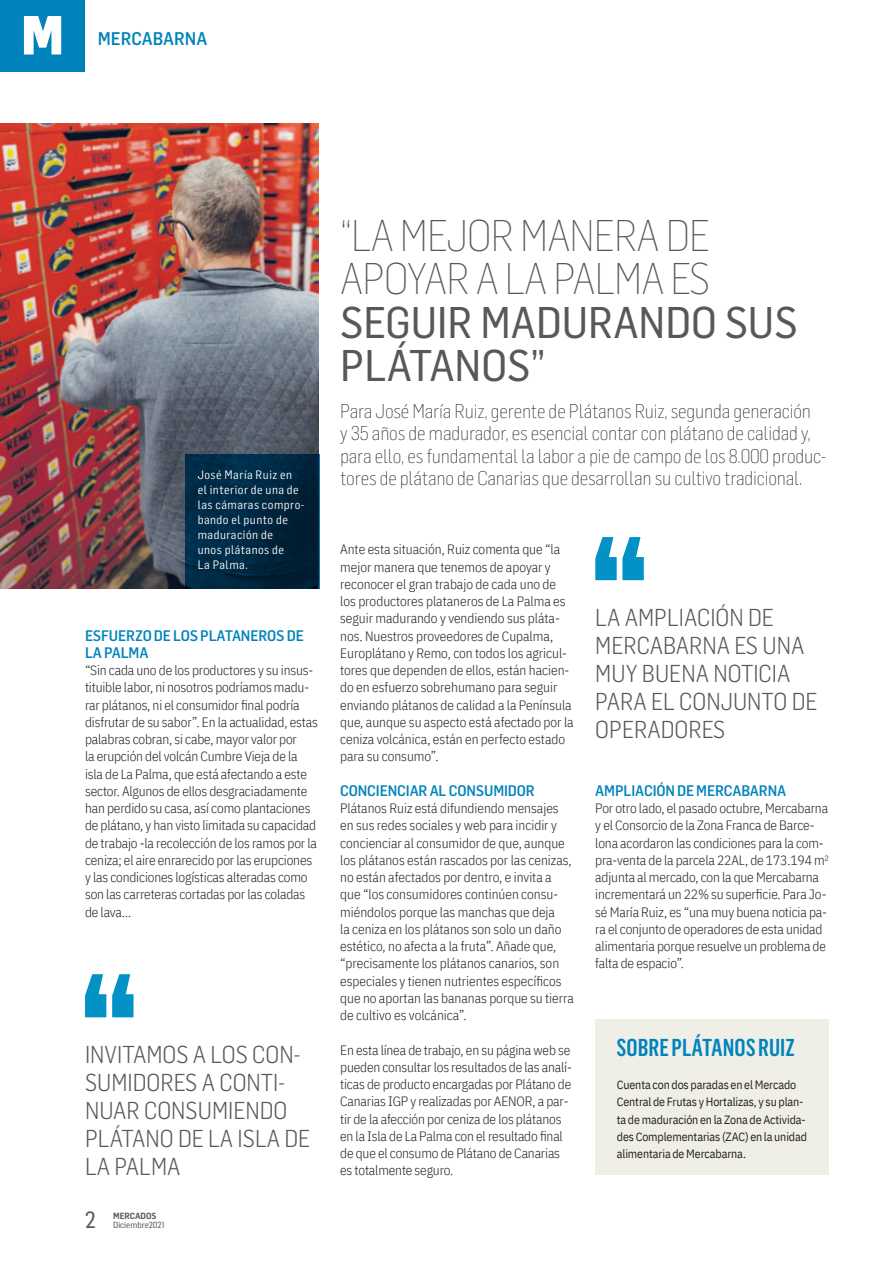
<style>
.page{position:relative;width:893px;height:1263px;background:#fff}
.page>*{position:absolute;margin:0;border:0;box-sizing:border-box;transform-origin:0 0}
.t1{font:900 54px "Flama Semicondensed";color:#fff}
.t2{font:200 43.5px/43.5px "Flama Semicondensed";letter-spacing:-.02em;color:#57585a}
.t3{font:43.5px/43.5px "Flama Semicondensed Basic";color:#57585a}
.t4{font:300 24px/27.9px "Flama Semicondensed";color:#57585a}
.t5{font:500 24px "Flama Condensed";color:#0083bb}
.t6{font:22.95px "Flama Semicondensed Basic";color:#57585a}
.t7{font:200 19.5px/22.5px "Flama Semicondensed";letter-spacing:-.01em;color:#231f20}
.t8{font:500 18px "Flama Semicondensed";color:#0083bb}
.t9{font:500 15px/17.2px "Flama Semicondensed";letter-spacing:-.01em;color:#0083bb}
.t10{font:300 13.5px/17.2px "IBM Plex Sans Cond";letter-spacing:-.01em;color:#231f20}
.t11{font:12px/17.2px "IBM Plex Sans Cond";letter-spacing:-.01em;color:#231f20}
.t12{font:12px/15px "Flama Semicondensed";letter-spacing:.04em;color:#fff}
.t13{font:8.7px "Flama Semicondensed Basic";color:#57585a}
.t14{font:600 8.7px "Flama Semicondensed";color:#57585a}
</style>
<div class="page">
<div style="left:0;top:0;width:85px;height:71px;background:#0083bb"></div>
<img style="left:0;top:123px;width:319px;height:466px">
<svg style="left:85px;top:974px;width:21px;height:43px"></svg>
<svg style="left:112px;top:974px;width:22px;height:43px"></svg>
<svg style="left:595px;top:537px;width:49px;height:43px"></svg>
<svg style="left:185px;top:454px;width:134px;height:135px;fill:#002843"></svg>
<div style="left:595px;top:1019px;width:234px;height:155px;background:#efefe8"></div>
<h1 class="t1" style="left:21px;top:-1px;width:44px">M</h1>
<h3 class="t8" style="left:98px;top:27px;width:111px">MERCABARNA</h3>
<p class="t12" style="left:198px;top:466px;width:108px">José María Ruiz en el interior de una de las cámaras compro&shy;bando el punto de maduración de<br>unos plátanos de<br>La Palma.</p>
<p class="t9" style="left:85px;top:626px;width:220px">ESFUERZO DE LOS PLATANEROS DE<br>LA PALMA</p>
<p class="t10" style="left:85px;top:660px;width:234px">“Sin cada uno de los productores y su insus&shy;tituible labor, ni nosotros podríamos madu&shy;rar plátanos, ni el consumidor final podría disfrutar de su sabor”. En la actualidad, estas palabras cobran, si cabe, mayor valor por<br>la erupción del volcán Cumbre Vieja de la isla de La Palma, que está afectando a este sector. Algunos de ellos desgraciadamente han perdido su casa, así como plantaciones de plátano, y han visto limitada su capacidad de trabajo -la recolección de los ramos por la ceniza; el aire enrarecido por las erupciones y las condiciones logísticas alteradas como son las carreteras cortadas por las coladas de lava…</p>
<h3 class="t4" style="left:85px;top:1040px;width:227px">INVITAMOS A LOS CON-<br>SUMIDORES A CONTI-<br>NUAR CONSUMIENDO<br>PLÁTANO DE LA ISLA DE<br>LA PALMA</h3>
<h3 class="t6" style="left:85px;top:1205px;width:12px">2</h3>
<p class="t14" style="left:113px;top:1210px;width:45px">MERCADOS</p>
<p class="t13" style="left:113px;top:1219px;width:53px">Diciembre2021</p>
<h2 class="t2" style="left:340px;top:212px;width:372px">“LA MEJOR MANERA DE<br>APOYAR A LA PALMA ES</h2>
<h2 class="t3" style="left:340px;top:299px;width:459px">SEGUIR MADURANDO SUS<br>PLÁTANOS”</h2>
<p class="t7" style="left:340px;top:399px;width:487px">Para José María Ruiz, gerente de Plátanos Ruiz, segunda generación<br>y 35 años de madurador, es esencial contar con plátano de calidad y, para ello, es fundamental la labor a pie de campo de los 8.000 produc&shy;tores de plátano de Canarias que desarrollan su cultivo tradicional.</p>
<p class="t10" style="left:340px;top:540px;width:235px">Ante esta situación, Ruiz comenta que “la mejor manera que tenemos de apoyar y reconocer el gran trabajo de cada uno de los productores plataneros de La Palma es seguir madurando y vendiendo sus pláta&shy;nos. Nuestros proveedores de Cupalma, Europlátano y Remo, con todos los agricul&shy;tores que dependen de ellos, están hacien&shy;do en esfuerzo sobrehumano para seguir enviando plátanos de calidad a la Península que, aunque su aspecto está afectado por la ceniza volcánica, están en perfecto estado para su consumo”.</p>
<p class="t9" style="left:340px;top:781px;width:196px">CONCIENCIAR AL CONSUMIDOR</p>
<p class="t10" style="left:340px;top:798px;width:235px">Plátanos Ruiz está difundiendo mensajes en sus redes sociales y web para incidir y concienciar al consumidor de que, aunque los plátanos están rascados por las cenizas, no están afectados por dentro, e invita a que “los consumidores continúen consu&shy;miéndolos porque las manchas que deja<br>la ceniza en los plátanos son solo un daño estético, no afecta a la fruta”. Añade que, “precisamente los plátanos canarios, son especiales y tienen nutrientes específicos que no aportan las bananas porque su tierra de cultivo es volcánica”.</p>
<p class="t10" style="left:340px;top:1040px;width:233px">En esta línea de trabajo, en su página web se pueden consultar los resultados de las analí&shy;ticas de producto encargadas por Plátano de Canarias IGP y realizadas por AENOR, a par&shy;tir de la afección por ceniza de los plátanos en la Isla de La Palma con el resultado final de que el consumo de Plátano de Canarias es totalmente seguro.</p>
<h3 class="t4" style="left:595px;top:603px;width:224px">LA AMPLIACIÓN DE<br>MERCABARNA ES UNA<br>MUY BUENA NOTICIA<br>PARA EL CONJUNTO DE<br>OPERADORES</h3>
<p class="t9" style="left:595px;top:781px;width:192px">AMPLIACIÓN DE MERCABARNA</p>
<p class="t10" style="left:595px;top:798px;width:235px">Por otro lado, el pasado octubre, Mercabarna y el Consorcio de la Zona Franca de Barce&shy;lona acordaron las condiciones para la com&shy;pra-venta de la parcela 22AL, de 173.194 m² adjunta al mercado, con la que Mercabarna incrementará un 22% su superficie. Para Jo&shy;sé María Ruiz, es “una muy buena noticia pa&shy;ra el conjunto de operadores de esta unidad alimentaria porque resuelve un problema de falta de espacio”.</p>
<h3 class="t5" style="left:617px;top:1032px;width:180px">SOBRE PLÁTANOS RUIZ</h3>
<p class="t11" style="left:617px;top:1075px;width:192px">Cuenta con dos paradas en el Mercado Central de Frutas y Hortalizas, y su plan&shy;ta de maduración en la Zona de Activida&shy;des Complementarias (ZAC) en la unidad alimentaria de Mercabarna.</p>
</div>
